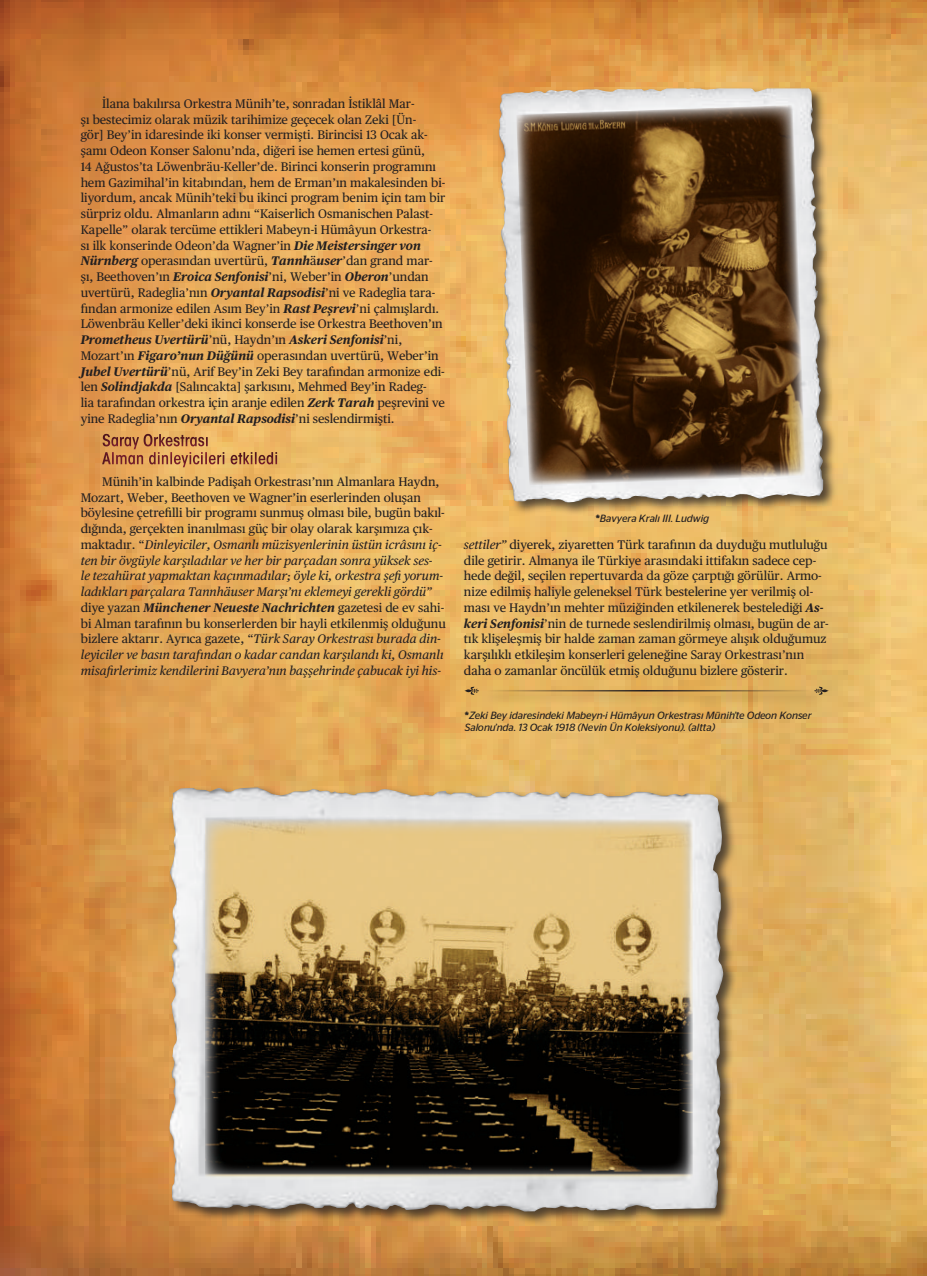
<style>
.page{position:relative;width:927px;height:1276px;background:#fff}
.page>*{position:absolute;margin:0;border:0;box-sizing:border-box;transform-origin:0 0}
.t1{font:12.45px/15.8px "DK Publico Text";color:#231f20}
.t2{font:italic 12.45px/15.8px "DK Publico Text";color:#231f20}
.t3{font:italic 10.5px/12.6px "DK Stag Sans";letter-spacing:-.005em;color:#231f20}
.s1{font-weight:700;font-style:italic}
.s2{font-style:normal}
.s3{font-weight:700}
.s4{font-weight:600;font-style:normal}
.s5{font-style:italic}
</style>
<div class="page">
<img style="left:0;top:0;width:927px;height:1276px">
<div style="left:168px;top:785px;width:569px;height:440px;background:#231f20;opacity:.75"></div>
<img style="left:169px;top:787px;width:82px;height:421px">
<div style="left:101px;top:433px;width:179px;height:36px;background:#231f20;opacity:.75"></div>
<div style="left:485px;top:688px;width:174px;height:17px;background:#231f20;opacity:.35"></div>
<hr style="left:487px;top:690px;width:159px;height:1px;background:#231f20">
<div style="left:645px;top:688px;width:180px;height:17px;background:#231f20;opacity:.35"></div>
<hr style="left:646px;top:690px;width:165px;height:1px;background:#231f20">
<svg style="left:464px;top:686px;width:15px;height:9px"></svg>
<svg style="left:814px;top:686px;width:15px;height:9px"></svg>
<div style="left:497px;top:86px;width:340px;height:430px;background:#231f20;opacity:.75"></div>
<img style="left:499px;top:88px;width:267px;height:254px">
<img style="left:516px;top:105px;width:290px;height:381px">
<img style="left:205px;top:820px;width:487px;height:359px">
<p class="t1" style="left:81px;top:96px;width:366px;text-indent:21px">İlana bakılırsa Orkestra Münih’te, sonradan İstiklâl Mar-<br>şı bestecimiz olarak müzik tarihimize geçecek olan Zeki [Ün-<br>gör] Bey’in idaresinde iki konser vermişti. Birincisi 13 Ocak ak&shy;şamı Odeon Konser Salonu’nda, diğeri ise hemen ertesi günü,<br>14 Ağustos’ta Löwenbräu-Keller’de. Birinci konserin programını hem Gazimihal’in kitabından, hem de Erman’ın makalesinden bi&shy;liyordum, ancak Münih’teki bu ikinci program benim için tam bir sürpriz oldu. Almanların adını “Kaiserlich Osmanischen Palast-Kapelle” olarak tercüme ettikleri Mabeyn-i Hümâyun Orkestra-<br>sı ilk konserinde Odeon’da Wagner’in <span class="s1">Die Meistersinger von Nürnberg</span> operasından uvertürü, <span class="s1">Tannh</span>ä<span class="s1">user</span>’dan grand mar&shy;şı, Beethoven’ın <span class="s1">Eroica Senfonisi</span>’ni, Weber’in <span class="s1">Oberon</span>’undan uvertürü, Radeglia’nın <span class="s1">Oryantal Rapsodisi</span>’ni ve Radeglia tara&shy;fından armonize edilen Asım Bey’in <span class="s1">Rast Peşrevi</span>’ni çalmışlardı.<br>Löwenbräu Keller’deki ikinci konserde ise Orkestra Beethoven’ın <span class="s1">Prometheus Uvertürü</span>’nü, Haydn’ın <span class="s1">Askeri Senfonisi</span>’ni, Mozart’ın <span class="s1">Figaro’nun Düğünü</span> operasından uvertürü, Weber’in <span class="s1">Jubel Uvertürü</span>’nü, Arif Bey’in Zeki Bey tarafından armonize edi&shy;len <span class="s1">Solindjakda</span> [Salıncakta] şarkısını, Mehmed Bey’in Radeg-<br>lia tarafından orkestra için aranje edilen <span class="s1">Zerk Tarah</span> peşrevini ve yine Radeglia’nın <span class="s1">Oryantal Rapsodisi</span>’ni seslendirmişti.</p>
<p class="t2" style="left:81px;top:474px;width:367px;text-indent:21px"><span class="s2">Münih’in kalbinde Padişah Orkestrası’nın Almanlara Haydn, Mozart, Weber, Beethoven ve Wagner’in eserlerinden oluşan böylesine çetrefilli bir programı sunmuş olması bile, bugün bakıl&shy;dığında, gerçekten inanılması güç bir olay olarak karşımıza çık&shy;maktadır. “</span>Dinleyiciler, Osmanlı müzisyenlerinin üstün icrâsını iç&shy;ten bir övgüyle karşıladılar ve her bir parçadan sonra yüksek ses-<br>le tezahürat yapmaktan kaçınmadılar; öyle ki, orkestra şefi yorum&shy;ladıkları parçalara Tannhäuser Marşı’nı eklemeyi gerekli gördü” <span class="s2">diye yazan</span> <span class="s3">Münchener Neueste Nachrichten</span> <span class="s2">gazetesi de ev sahi&shy;bi Alman tarafının bu konserlerden bir hayli etkilenmiş olduğunu bizlere aktarır. Ayrıca gazete, “</span>Türk Saray Orkestrası burada din&shy;leyiciler ve basın tarafından o kadar candan karşılandı ki, Osmanlı misafirlerimiz kendilerini Bavyera’nın başşehrinde çabucak iyi his-</p>
<p class="t3" style="left:596px;top:512px;width:115px"><span class="s4">*</span>Bavyera Kralı III. Ludwig</p>
<p class="t1" style="left:464px;top:537px;width:366px"><span class="s5">settiler”</span> diyerek, ziyaretten Türk tarafının da duyduğu mutluluğu dile getirir. Almanya ile Türkiye arasındaki ittifakın sadece cep&shy;hede değil, seçilen repertuvarda da göze çarptığı görülür. Armo&shy;nize edilmiş haliyle geleneksel Türk bestelerine yer verilmiş ol&shy;ması ve Haydn’ın mehter müziğinden etkilenerek bestelediği <span class="s1">As&shy;keri Senfonisi</span>’nin de turnede seslendirilmiş olması, bugün de ar&shy;tık klişeleşmiş bir halde zaman zaman görmeye alışık olduğumuz karşılıklı etkileşim konserleri geleneğine Saray Orkestrası’nın daha o zamanlar öncülük etmiş olduğunu bizlere gösterir.</p>
<p class="t3" style="left:465px;top:708px;width:348px"><span class="s4">*</span>Zeki Bey idaresindeki Mabeyn-i Hümâyun Orkestrası Münih’te Odeon Konser<br>Salonu’nda. 13 Ocak 1918 (Nevin Ün Koleksiyonu). (altta)</p>
</div>
